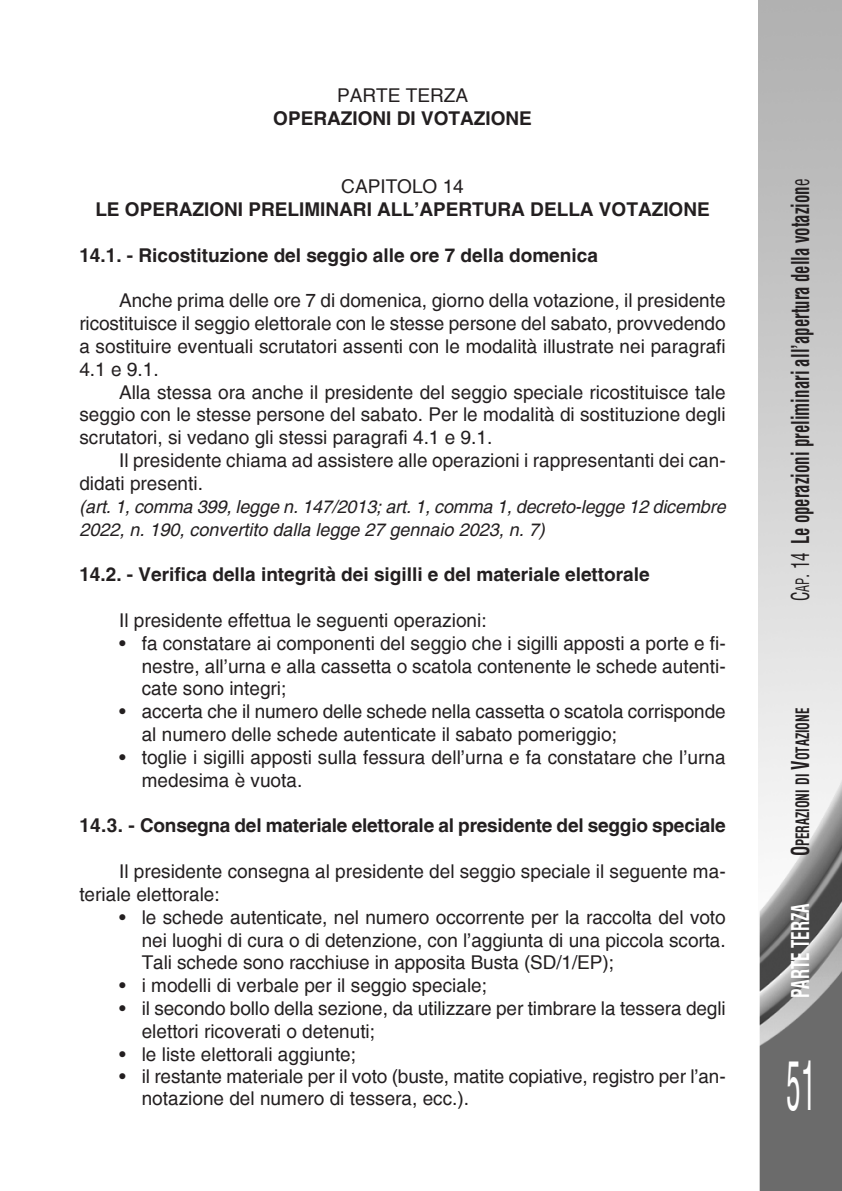
<style>
.page{position:relative;width:842px;height:1191px;background:#fff}
.page>*{position:absolute;margin:0;border:0;box-sizing:border-box;transform-origin:0 0}
.t1{font:condensed 66px "Helvetica";color:#fff;scale:.45 1}
.t2{font:700 condensed 24px "Helvetica";color:#231f20;scale:.7 1}
.t3{font:700 condensed 24px "Helvetica";color:#fff;scale:.7 1}
.t4{font:19px/22.8px "Helvetica";color:#231f20}
.t5{font:700 19px "Helvetica";color:#231f20}
.t6{font:italic 18px/22.8px "Helvetica";letter-spacing:-.005em;color:#231f20}
.t7{font:700 condensed 18px "Helvetica";color:#231f20;scale:.7 1}
.s1{font-weight:400}
.s2{font-weight:400;font-size:18px}
.s3{font-size:24px}
</style>
<div class="page">
<img style="left:758px;top:0;width:84px;height:1191px">
<p class="t4" style="left:337px;top:84px;width:132px">PARTE TERZA</p>
<p class="t5" style="left:273px;top:107px;width:260px">OPERAZIONI DI VOTAZIONE</p>
<p class="t4" style="left:341px;top:175px;width:124px">CAPITOLO 14</p>
<p class="t5" style="left:95px;top:198px;width:616px">LE OPERAZIONI PRELIMINARI ALL’APERTURA DELLA VOTAZIONE</p>
<p class="t5" style="left:79px;top:244px;width:520px">14.1. - Ricostituzione del seggio alle ore 7 della domenica</p>
<p class="t4" style="left:79px;top:289px;width:648px;text-align:justify;text-indent:40px">Anche prima delle ore 7 di domenica, giorno della votazione, il presidente ricostituisce il seggio elettorale con le stesse persone del sabato, provvedendo a sostituire eventuali scrutatori assenti con le modalità illustrate nei paragrafi 4.1 e 9.1.</p>
<p class="t4" style="left:79px;top:380px;width:648px;text-align:justify;text-indent:40px">Alla stessa ora anche il presidente del seggio speciale ricostituisce tale seggio con le stesse persone del sabato. Per le modalità di sostituzione degli scrutatori, si vedano gli stessi paragrafi 4.1 e 9.1.</p>
<p class="t4" style="left:79px;top:449px;width:648px;text-indent:40px">Il presidente chiama ad assistere alle operazioni i rappresentanti dei can&shy;didati presenti.</p>
<p class="t6" style="left:79px;top:495px;width:648px">(art. 1, comma 399, legge n. 147/2013; art. 1, comma 1, decreto-legge 12 dicembre<br>2022, n. 190, convertito dalla legge 27 gennaio 2023, n. 7)</p>
<p class="t5" style="left:79px;top:563px;width:572px">14.2. - Verifica della integrità dei sigilli e del materiale elettorale</p>
<p class="t4" style="left:119px;top:608px;width:369px">Il presidente effettua le seguenti operazioni:</p>
<p class="t4" style="left:142px;top:631px;width:585px;text-align:justify;text-indent:-23px">• fa constatare ai componenti del seggio che i sigilli apposti a porte e fi&shy;nestre, all’urna e alla cassetta o scatola contenente le schede autenti&shy;cate sono integri;</p>
<p class="t4" style="left:142px;top:700px;width:585px;text-indent:-23px">• accerta che il numero delle schede nella cassetta o scatola corrisponde al numero delle schede autenticate il sabato pomeriggio;</p>
<p class="t4" style="left:142px;top:745px;width:585px;text-indent:-23px">• toglie i sigilli apposti sulla fessura dell’urna e fa constatare che l’urna medesima è vuota.</p>
<p class="t5" style="left:79px;top:814px;width:648px">14.3. - Consegna del materiale elettorale al presidente del seggio speciale</p>
<p class="t4" style="left:79px;top:860px;width:648px;text-indent:40px">Il presidente consegna al presidente del seggio speciale il seguente ma&shy;teriale elettorale:</p>
<p class="t4" style="left:142px;top:905px;width:585px;text-align:justify;text-indent:-23px">• le schede autenticate, nel numero occorrente per la raccolta del voto nei luoghi di cura o di detenzione, con l’aggiunta di una piccola scorta.<br>Tali schede sono racchiuse in apposita Busta (SD/1/EP);</p>
<p class="t4" style="left:119px;top:974px;width:369px">• i modelli di verbale per il seggio speciale;</p>
<p class="t4" style="left:142px;top:996px;width:585px;text-indent:-23px">• il secondo bollo della sezione, da utilizzare per timbrare la tessera degli elettori ricoverati o detenuti;</p>
<p class="t4" style="left:119px;top:1042px;width:239px">• le liste elettorali aggiunte;</p>
<p class="t4" style="left:142px;top:1065px;width:585px;line-height:22.2px;text-indent:-23px">• il restante materiale per il voto (buste, matite copiative, registro per l’an&shy;notazione del numero di tessera, ecc.).</p>
<p class="t1" style="left:786px;top:1044px;width:68px">51</p>
<p class="t2" style="left:785px;top:601px;width:604px;rotate:-90deg"><span class="s1">C</span><span class="s2">AP</span><span class="s1">. 14</span> Le operazioni preliminari all’apertura della votazion<span class="s1">e</span></p>
<p class="t7" style="left:791px;top:856px;width:214px;rotate:-90deg"><span class="s3">O</span>PERAZIONI DI <span class="s3">V</span>OTAZIONE</p>
<p class="t3" style="left:785px;top:998px;width:137px;rotate:-90deg">PARTE TERZA</p>
</div>
